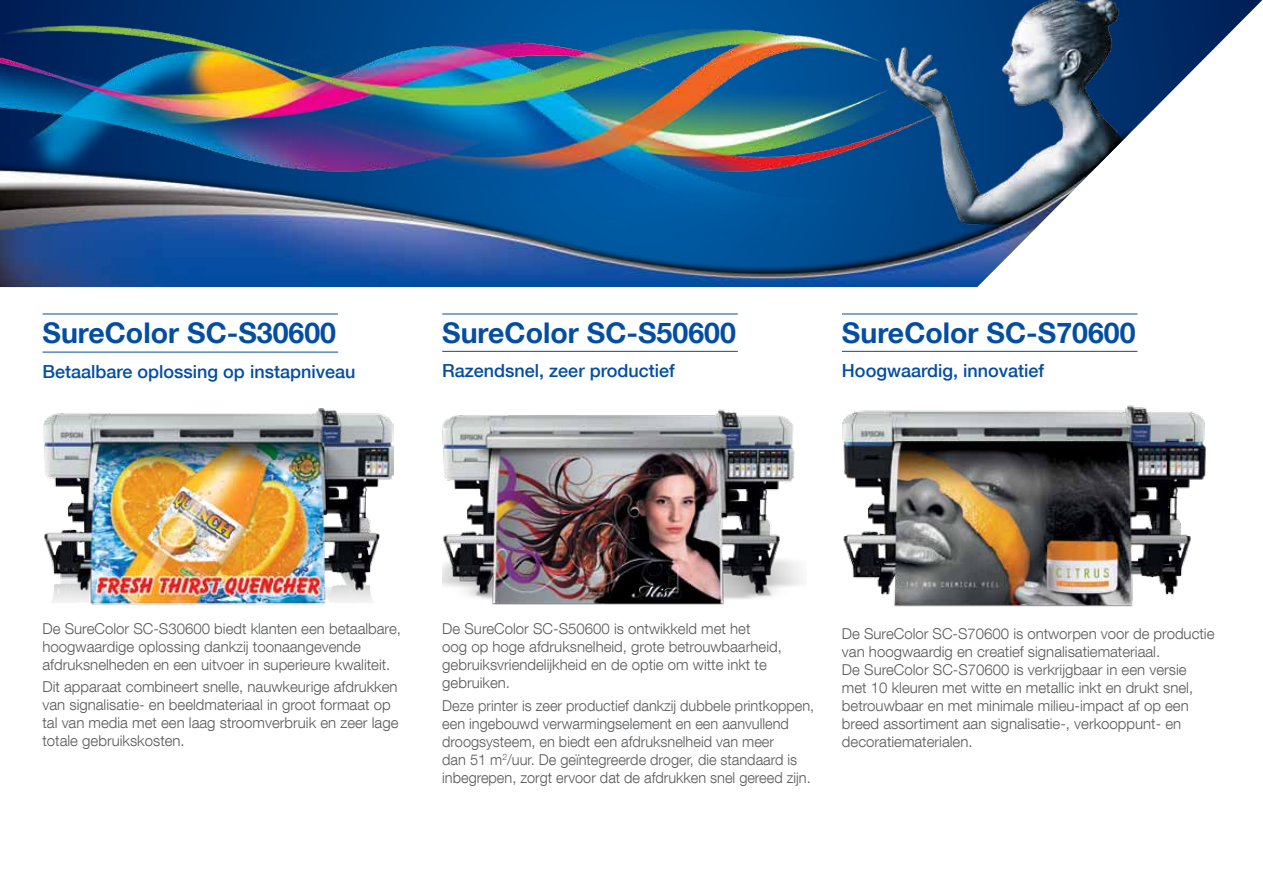
<style>
.page{position:relative;width:1263px;height:893px;background:#fff}
.page>*{position:absolute;margin:0;border:0;box-sizing:border-box;transform-origin:0 0}
.t1{font:700 28.5px "Helvetica Neue LT Com";color:#034ea2}
.t2{font:500 18px "Helvetica Neue LT Com";color:#034ea2}
.t3{font:300 15px/18px "Helvetica Neue LT Com";color:#58595b}
</style>
<div class="page">
<hr style="left:43px;top:314px;width:295px;height:1px;background:#034ea2">
<hr style="left:43px;top:352px;width:295px;height:1px;background:#034ea2">
<img style="left:43px;top:408px;width:350px;height:197px">
<hr style="left:442px;top:314px;width:296px;height:1px;background:#034ea2">
<hr style="left:442px;top:351px;width:296px;height:1px;background:#034ea2">
<img style="left:442px;top:409px;width:362px;height:196px">
<hr style="left:842px;top:314px;width:295px;height:1px;background:#034ea2">
<hr style="left:842px;top:351px;width:295px;height:1px;background:#034ea2">
<img style="left:842px;top:405px;width:364px;height:202px">
<img style="left:0;top:0;width:1262px;height:287px">
<h1 class="t1" style="left:43px;top:315px;width:295px">SureColor SC-S30600</h1>
<p class="t2" style="left:43px;top:360px;width:314px">Betaalbare oplossing op instapniveau</p>
<h1 class="t1" style="left:442px;top:315px;width:295px">SureColor SC-S50600</h1>
<p class="t2" style="left:442px;top:360px;width:234px">Razendsnel, zeer productief</p>
<h1 class="t1" style="left:842px;top:315px;width:295px">SureColor SC-S70600</h1>
<p class="t2" style="left:842px;top:360px;width:204px">Hoogwaardig, innovatief</p>
<p class="t3" style="left:43px;top:619px;width:360px">De SureColor SC-S30600 biedt klanten een betaalbare, hoogwaardige oplossing dankzij toonaangevende afdruksnelheden en een uitvoer in superieure kwaliteit.</p>
<p class="t3" style="left:43px;top:677px;width:357px">Dit apparaat combineert snelle, nauwkeurige afdrukken van signalisatie- en beeldmateriaal in groot formaat op tal van media met een laag stroomverbruik en zeer lage totale gebruikskosten.</p>
<p class="t3" style="left:442px;top:620px;width:341px">De SureColor SC-S50600 is ontwikkeld met het<br>oog op hoge afdruksnelheid, grote betrouwbaarheid, gebruiksvriendelijkheid en de optie om witte inkt te gebruiken.</p>
<p class="t3" style="left:442px;top:696px;width:373px">Deze printer is zeer productief dankzij dubbele printkoppen, een ingebouwd verwarmingselement en een aanvullend droogsysteem, en biedt een afdruksnelheid van meer<br>dan 51 m<sup>2</sup>/uur. De geïntegreerde droger, die standaard is inbegrepen, zorgt ervoor dat de afdrukken snel gereed zijn.</p>
<p class="t3" style="left:842px;top:625px;width:374px">De SureColor SC-S70600 is ontworpen voor de productie van hoogwaardig en creatief signalisatiemateriaal.<br>De SureColor SC-S70600 is verkrijgbaar in een versie met 10 kleuren met witte en metallic inkt en drukt snel, betrouwbaar en met minimale milieu-impact af op een breed assortiment aan signalisatie-, verkooppunt- en decoratiematerialen.</p>
</div>
